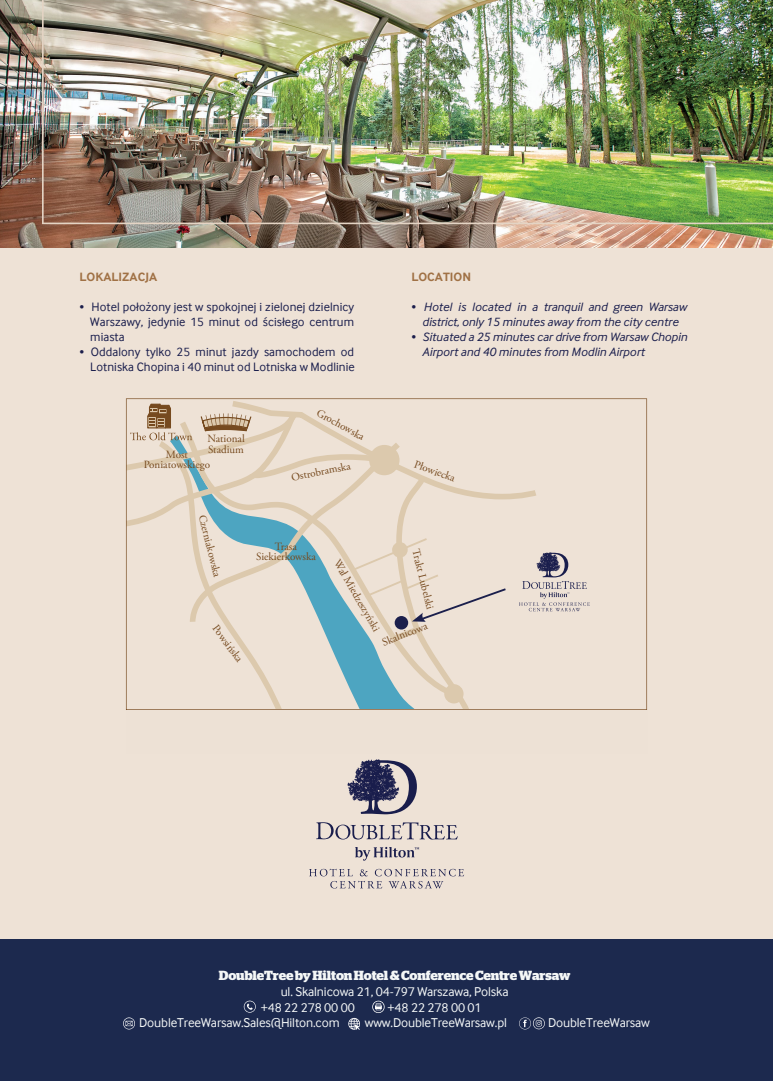
<style>
.page{position:relative;width:773px;height:1081px;background:#fff}
.page>*{position:absolute;margin:0;border:0;box-sizing:border-box;transform-origin:0 0}
.t1{font:13.12px/15.9px "Inter Face";letter-spacing:-.01em;color:#f4f7f7}
.t2{font:700 13.12px "Stag";letter-spacing:-.01em;color:#f4f7f7}
.t3{font:12.5px/15px "Inter Face";letter-spacing:.005em;color:#191d4c;text-align:justify}
.t4{font:italic 12.5px/15px "Inter Face";letter-spacing:.005em;color:#191d4c;text-align:center}
.t5{font:700 12.5px "Inter Face";letter-spacing:.005em;color:#a07145}
.t6{font:11px/10.5px "Adobe Garamond Pro";color:#764a1f;text-align:center}
.s1{font-family:"Adobe Garamond Pro";color:#1b1d4b}
.s2{font-family:"Adobe Garamond Pro";font-style:normal;color:#1b1d4b}
</style>
<div class="page">
<img style="left:0;top:0;width:772px;height:939px">
<img style="left:42px;top:0;width:730px;height:224px">
<div style="left:0;top:939px;width:772px;height:142px;background:#1c294e"></div>
<div style="left:126px;top:709px;width:521px;height:44px;background:#ede1d5"></div>
<svg style="left:126px;top:398px;width:521px;height:312px;background:#e9dcce"></svg>
<svg style="left:244px;top:1000px;width:12px;height:12px"></svg>
<svg style="left:372px;top:1000px;width:12px;height:13px"></svg>
<svg style="left:123px;top:1017px;width:12px;height:12px"></svg>
<svg style="left:348px;top:1018px;width:12px;height:12px"></svg>
<svg style="left:519px;top:1017px;width:26px;height:12px"></svg>
<svg style="left:309px;top:759px;width:155px;height:129px;background:#ccc2c0"></svg>
<svg style="left:126px;top:401px;width:463px;height:309px;background:#dfd8ce"></svg>
<p class="t5" style="left:79px;top:270px;width:79px">LOKALIZACJA</p>
<p class="t3" style="left:90px;top:299px;width:265px;text-indent:-11px"><span class="s1">•</span> Hotel położony jest w spokojnej i zielonej dzielnicy Warszawy, jedynie 15 minut od ścisłego centrum miasta</p>
<p class="t3" style="left:79px;top:344px;width:277px;text-align:right"><span class="s1">•</span> Oddalony tylko 25 minut jazdy samochodem od<br>Lotniska Chopina i 40 minut od Lotniska w Modlinie</p>
<p class="t6" style="left:207px;top:434px;width:39px;text-align:left">National<br>Stadium</p>
<p class="t6" style="left:144px;top:449px;width:68px">Most<br>Poniatowskiego</p>
<p class="t6" style="left:320px;top:407px;width:54px;rotate:29deg">Grochowska</p>
<p class="t6" style="left:290px;top:473px;width:62px;rotate:-12deg">Ostrobramska</p>
<p class="t5" style="left:411px;top:270px;width:61px">LOCATION</p>
<p class="t4" style="left:411px;top:299px;width:277px"><span class="s2">•</span> Hotel is located in a tranquil and green Warsaw district, only 15 minutes away from the city centre</p>
<p class="t4" style="left:422px;top:329px;width:266px;text-align:left;text-indent:-11px"><span class="s2">•</span> Situated a 25 minutes car drive from Warsaw Chopin<br>Airport and 40 minutes from Modlin Airport</p>
<p class="t6" style="left:416px;top:459px;width:44px;rotate:20deg">Płowiecka</p>
<p class="t6" style="left:207px;top:513px;width:65px;rotate:76deg">Czerniakowska</p>
<p class="t6" style="left:256px;top:541px;width:61px">Trasa<br>Siekierkowska</p>
<p class="t6" style="left:218px;top:623px;width:45px;rotate:53deg">Powsińska</p>
<p class="t6" style="left:341px;top:558px;width:83px;rotate:60deg">Wał Miedzeszyński</p>
<p class="t6" style="left:420px;top:548px;width:63px;rotate:76deg">Trakt Lubelski</p>
<p class="t6" style="left:381px;top:638px;width:49px;rotate:-22deg">Skalnicowa</p>
<p class="t2" style="left:219px;top:967px;width:353px">DoubleTree by Hilton Hotel &amp; Conference Centre Warsaw</p>
<p class="t1" style="left:261px;top:983px;width:249px;text-indent:20px">ul. Skalnicowa 21, 04-797 Warszawa, Polska +48 22 278 00 00</p>
<p class="t1" style="left:387px;top:999px;width:96px">+48 22 278 00 01</p>
<p class="t1" style="left:139px;top:1015px;width:202px">DoubleTreeWarsaw.Sales@Hilton.com</p>
<p class="t1" style="left:365px;top:1015px;width:144px">www.DoubleTreeWarsaw.pl</p>
<p class="t1" style="left:548px;top:1015px;width:103px">DoubleTreeWarsaw</p>
</div>
